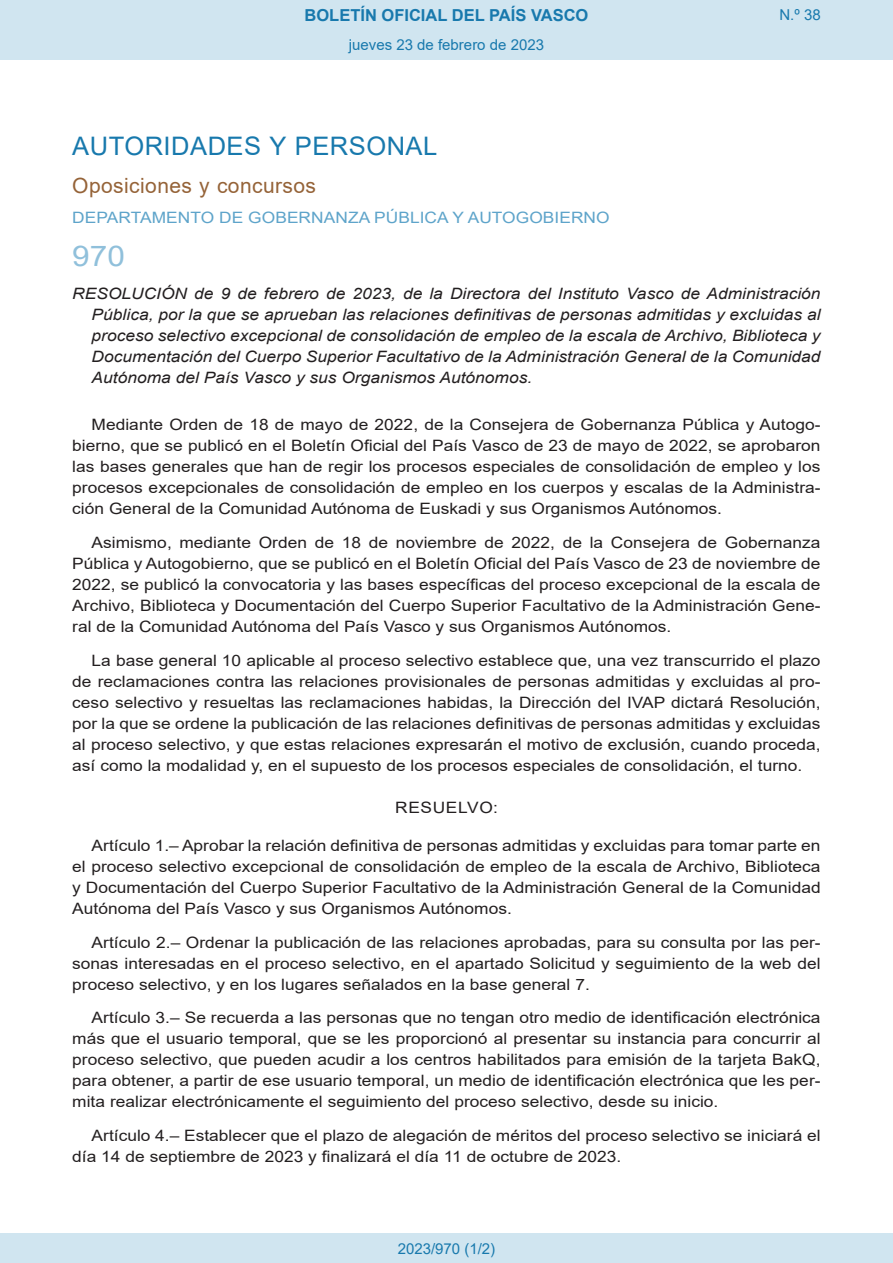
<style>
.page{position:relative;width:893px;height:1263px;background:#fff}
.page>*{position:absolute;margin:0;border:0;box-sizing:border-box;transform-origin:0 0}
.BOPVOrden{font:28.5px "Arial";color:#90c0db;scale:1.11 1}
.BOPVSeccion{font:25.5px "Arial";letter-spacing:.02em;color:#1879ad}
.BOPVSubseccion{font:21px "Arial";letter-spacing:.02em;color:#956338}
.t1{font:700 16.5px "Arial";color:#1879ad}
.BOPVDetalle{font:15.6px/21px "Arial";color:#231f20;text-align:justify;scale:1.11 1}
.BOPVTitulo{font:italic 15.6px/21px "Arial";color:#231f20;text-align:justify;scale:1.11 1}
.BOPVOrganismo{font:15.6px "Arial";letter-spacing:.005em;color:#5ea4ca;scale:1.11 1}
.BOPVClave{font:15.6px "Arial";letter-spacing:.035em;color:#231f20;scale:1.11 1}
.Paginacion_Centro{font:15px "Arial";color:#1879ad}
</style>
<div class="page">
<div style="left:0;top:0;width:893px;height:60px;background:#d0e5f0"></div>
<div style="left:0;top:1233px;width:893px;height:30px;background:#d0e5f0"></div>
<p class="t1" style="left:305px;top:3px;width:285px">BOLETÍN OFICIAL DEL PAÍS VASCO</p>
<p class="Paginacion_Centro" style="left:349px;top:35px;width:197px">jueves 23 de febrero de 2023</p>
<p class="Paginacion_Centro" style="left:779px;top:5px;width:43px">N.º 38</p>
<p class="BOPVSeccion" style="left:72px;top:128px;width:366px">AUTORIDADES Y PERSONAL</p>
<p class="BOPVSubseccion" style="left:72px;top:171px;width:245px">Oposiciones y concursos</p>
<p class="BOPVOrganismo" style="left:72px;top:207px;width:486px">DEPARTAMENTO DE GOBERNANZA PÚBLICA Y AUTOGOBIERNO</p>
<p class="BOPVOrden" style="left:72px;top:236px;width:49px">970</p>
<p class="BOPVTitulo" style="left:92px;top:284px;width:658px;text-indent:-19px">RESOLUCIÓN de 9 de febrero de 2023, de la Directora del Instituto Vasco de Administración Pública, por la que se aprueban las relaciones definitivas de personas admitidas y excluidas al proceso selectivo excepcional de consolidación de empleo de la escala de Archivo, Biblioteca y Documentación del Cuerpo Superior Facultativo de la Administración General de la Comunidad Autónoma del País Vasco y sus Organismos Autónomos.</p>
<p class="BOPVDetalle" style="left:72px;top:414px;width:676px;text-indent:19px">Mediante Orden de 18 de mayo de 2022, de la Consejera de Gobernanza Pública y Autogo&shy;bierno, que se publicó en el Boletín Oficial del País Vasco de 23 de mayo de 2022, se aprobaron las bases generales que han de regir los procesos especiales de consolidación de empleo y los procesos excepcionales de consolidación de empleo en los cuerpos y escalas de la Administra&shy;ción General de la Comunidad Autónoma de Euskadi y sus Organismos Autónomos.</p>
<p class="BOPVDetalle" style="left:72px;top:532px;width:676px;text-indent:19px">Asimismo, mediante Orden de 18 de noviembre de 2022, de la Consejera de Gobernanza Pública y Autogobierno, que se publicó en el Boletín Oficial del País Vasco de 23 de noviembre de 2022, se publicó la convocatoria y las bases específicas del proceso excepcional de la escala de Archivo, Biblioteca y Documentación del Cuerpo Superior Facultativo de la Administración Gene&shy;ral de la Comunidad Autónoma del País Vasco y sus Organismos Autónomos.</p>
<p class="BOPVDetalle" style="left:72px;top:649px;width:676px;text-indent:19px">La base general 10 aplicable al proceso selectivo establece que, una vez transcurrido el plazo de reclamaciones contra las relaciones provisionales de personas admitidas y excluidas al pro&shy;ceso selectivo y resueltas las reclamaciones habidas, la Dirección del IVAP dictará Resolución, por la que se ordene la publicación de las relaciones definitivas de personas admitidas y excluidas al proceso selectivo, y que estas relaciones expresarán el motivo de exclusión, cuando proceda, así como la modalidad y, en el supuesto de los procesos especiales de consolidación, el turno.</p>
<p class="BOPVClave" style="left:395px;top:796px;width:94px">RESUELVO:</p>
<p class="BOPVDetalle" style="left:72px;top:835px;width:676px;text-indent:19px">Artículo 1.– Aprobar la relación definitiva de personas admitidas y excluidas para tomar parte en el proceso selectivo excepcional de consolidación de empleo de la escala de Archivo, Biblioteca y Documentación del Cuerpo Superior Facultativo de la Administración General de la Comunidad Autónoma del País Vasco y sus Organismos Autónomos.</p>
<p class="BOPVDetalle" style="left:72px;top:931px;width:676px;text-indent:19px">Artículo 2.– Ordenar la publicación de las relaciones aprobadas, para su consulta por las per&shy;sonas interesadas en el proceso selectivo, en el apartado Solicitud y seguimiento de la web del proceso selectivo, y en los lugares señalados en la base general 7.</p>
<p class="BOPVDetalle" style="left:72px;top:1007px;width:676px;text-indent:19px">Artículo 3.– Se recuerda a las personas que no tengan otro medio de identificación electrónica más que el usuario temporal, que se les proporcionó al presentar su instancia para concurrir al proceso selectivo, que pueden acudir a los centros habilitados para emisión de la tarjeta BakQ, para obtener, a partir de ese usuario temporal, un medio de identificación electrónica que les per&shy;mita realizar electrónicamente el seguimiento del proceso selectivo, desde su inicio.</p>
<p class="BOPVDetalle" style="left:72px;top:1125px;width:676px;text-indent:19px">Artículo 4.– Establecer que el plazo de alegación de méritos del proceso selectivo se iniciará el día 14 de septiembre de 2023 y finalizará el día 11 de octubre de 2023.</p>
<p class="Paginacion_Centro" style="left:398px;top:1238px;width:99px">2023/970 (1/2)</p>
</div>
